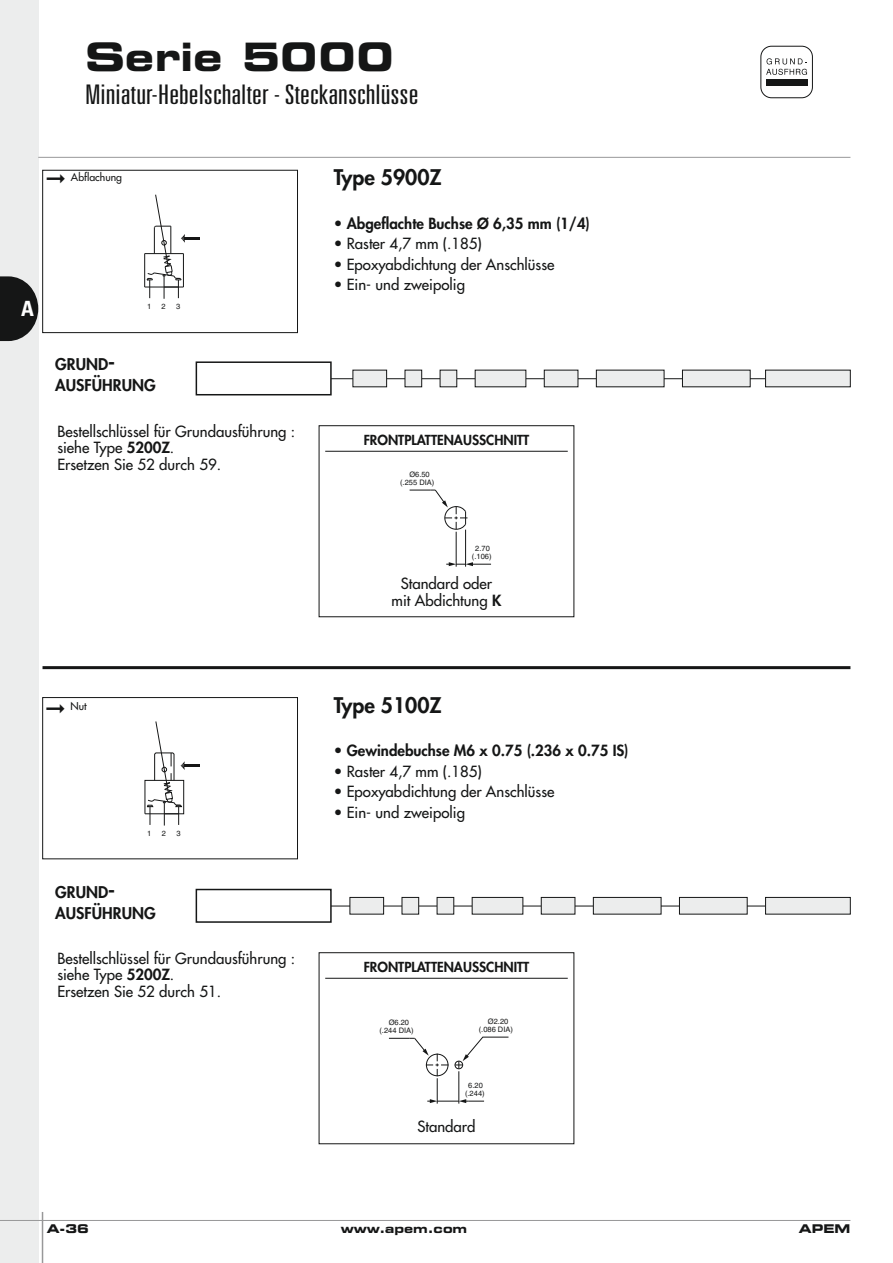
<style>
.page{position:relative;width:893px;height:1263px;background:#fff}
.page>*{position:absolute;margin:0;border:0;box-sizing:border-box;transform-origin:0 0}
.t1{font:700 expanded 39px "Square 721 BT";color:#151616}
.t2{font:300 ultra-condensed 27px "Univers";color:#151616;scale:1.3 1}
.t3{font:800 21px "Futura";color:#151616}
.t4{font:700 condensed 21px "Univers";color:#fff}
.t5{font:800 15.75px/21px "Futura";color:#151616}
.t6{font:15px/16.5px "Futura";color:#151616}
.t7{font:800 15px "Futura";color:#151616}
.t8{font:800 13.5px "Futura";color:#151616}
.t9{font:700 expanded 12px "Square 721 BT";color:#151616}
.t10{font:10.5px "Futura";color:#151616}
.t11{font:7.5px "Helvetica";color:#151616}
.s1{font-weight:400}
.s2{font-size:21px}
.s3{font-weight:800}
</style>
<div class="page">
<div style="left:0;top:0;width:38px;height:1263px;background:#eceded"></div>
<hr style="left:0;top:1220px;width:850px;height:1px;background:#989899">
<hr style="left:42px;top:1212px;width:1px;height:51px;background:#989899">
<hr style="left:38px;top:157px;width:812px;height:1px;background:#989899">
<svg style="left:0;top:276px;width:38px;height:65px"></svg>
<svg style="left:319px;top:425px;width:255px;height:192px"></svg>
<svg style="left:319px;top:952px;width:255px;height:192px"></svg>
<hr style="left:43px;top:666px;width:807px;height:3px;background:#151616">
<hr style="left:287px;top:378px;width:551px;height:1px;background:#151616">
<div style="left:196px;top:362px;width:135px;height:33px;background:#fff"></div>
<div style="left:196px;top:361px;width:136px;height:34px;border:2px solid #151616"></div>
<div style="left:353px;top:370px;width:34px;height:17px;background:#eceded"></div>
<div style="left:405px;top:370px;width:17px;height:17px;background:#eceded"></div>
<div style="left:405px;top:370px;width:17px;height:17px;border:1px solid #151616"></div>
<div style="left:440px;top:370px;width:17px;height:17px;background:#eceded"></div>
<div style="left:682px;top:370px;width:68px;height:17px;background:#eceded"></div>
<div style="left:766px;top:370px;width:84px;height:17px;background:#eceded"></div>
<div style="left:475px;top:370px;width:51px;height:17px;background:#eceded"></div>
<div style="left:544px;top:370px;width:34px;height:17px;background:#eceded"></div>
<div style="left:596px;top:370px;width:68px;height:17px;background:#eceded"></div>
<hr style="left:287px;top:906px;width:551px;height:1px;background:#151616">
<div style="left:196px;top:889px;width:135px;height:33px;background:#fff"></div>
<div style="left:196px;top:889px;width:136px;height:34px;border:2px solid #151616"></div>
<div style="left:350px;top:897px;width:34px;height:17px;background:#eceded"></div>
<div style="left:350px;top:897px;width:34px;height:17px;border:1px solid #151616"></div>
<div style="left:402px;top:897px;width:17px;height:17px;background:#eceded"></div>
<div style="left:402px;top:897px;width:17px;height:17px;border:1px solid #151616"></div>
<div style="left:437px;top:897px;width:17px;height:17px;background:#eceded"></div>
<div style="left:437px;top:897px;width:17px;height:17px;border:1px solid #151616"></div>
<div style="left:679px;top:897px;width:68px;height:17px;background:#eceded"></div>
<div style="left:679px;top:897px;width:68px;height:17px;border:1px solid #151616"></div>
<div style="left:766px;top:897px;width:84px;height:17px;background:#eceded"></div>
<div style="left:765px;top:897px;width:85px;height:17px;border:1px solid #151616"></div>
<div style="left:472px;top:897px;width:51px;height:17px;background:#eceded"></div>
<div style="left:472px;top:897px;width:51px;height:17px;border:1px solid #151616"></div>
<div style="left:541px;top:897px;width:34px;height:17px;background:#eceded"></div>
<div style="left:541px;top:897px;width:34px;height:17px;border:1px solid #151616"></div>
<div style="left:593px;top:897px;width:68px;height:17px;background:#eceded"></div>
<div style="left:593px;top:897px;width:68px;height:17px;border:1px solid #151616"></div>
<hr style="left:465px;top:530px;width:1px;height:37px;background:#151616">
<hr style="left:456px;top:532px;width:1px;height:35px;background:#151616">
<svg style="left:446px;top:562px;width:45px;height:4px"></svg>
<svg style="left:410px;top:489px;width:57px;height:41px"></svg>
<svg style="left:389px;top:1036px;width:120px;height:67px"></svg>
<div style="left:766px;top:79px;width:41px;height:7px;background:#151616"></div>
<div style="left:761px;top:46px;width:51px;height:52px;border:1px solid #151616;border-radius:11px"></div>
<svg style="left:766px;top:58px;width:41px;height:17px"></svg>
<hr style="left:144px;top:254px;width:1px;height:33px;background:#151616">
<svg style="left:145px;top:194px;width:55px;height:105px"></svg>
<div style="left:43px;top:170px;width:255px;height:163px;border:1px solid #151616"></div>
<svg style="left:144px;top:721px;width:41px;height:104px"></svg>
<hr style="left:184px;top:764px;width:16px;height:3px;background:#151616">
<div style="left:43px;top:697px;width:255px;height:162px;border:1px solid #151616"></div>
<h1 class="t1" style="left:85px;top:43px;width:311px">Serie 5000</h1>
<h2 class="t2" style="left:85px;top:84px;width:258px">Miniatur-Hebelschalter - Steckanschlüsse</h2>
<p class="t10" style="left:46px;top:172px;width:77px">➞ Abflachung</p>
<h3 class="t4" style="left:21px;top:301px;width:14px">A</h3>
<p class="t11" style="left:147px;top:303px;width:6px">1</p>
<p class="t11" style="left:162px;top:303px;width:6px">2</p>
<p class="t11" style="left:176px;top:303px;width:6px">3</p>
<h3 class="t3" style="left:334px;top:167px;width:109px">Type 5900Z</h3>
<p class="t7" style="left:334px;top:216px;width:257px"><span class="s1">•</span> Abgeflachte Buchse Ø 6,35 mm (1/4)</p>
<p class="t6" style="left:334px;top:236px;width:150px">• Raster 4,7 mm (.185)</p>
<p class="t6" style="left:334px;top:257px;width:222px">• Epoxyabdichtung der Anschlüsse</p>
<p class="t6" style="left:334px;top:277px;width:133px">• Ein- und zweipolig</p>
<p class="t5" style="left:55px;top:355px;width:102px">GRUND<span class="s2">-<br></span>AUSFÜHRUNG</p>
<p class="t6" style="left:57px;top:424px;width:239px">Bestellschlüssel für Grundausführung : siehe Type <span class="s3">5200Z</span>.<br>Ersetzen Sie 52 durch 59.</p>
<p class="t8" style="left:364px;top:433px;width:167px">FRONTPLATTENAUSSCHNITT</p>
<p class="t11" style="left:409px;top:472px;width:22px">Ø6.50</p>
<p class="t11" style="left:400px;top:479px;width:36px">(.255 DIA)</p>
<p class="t11" style="left:475px;top:546px;width:16px">2.70</p>
<p class="t11" style="left:472px;top:553px;width:21px">(.106)</p>
<p class="t6" style="left:392px;top:576px;width:111px;text-align:center">Standard oder mit Abdichtung <span class="s3">K</span></p>
<p class="t10" style="left:46px;top:701px;width:42px">➞ Nut</p>
<p class="t11" style="left:147px;top:830px;width:6px">1</p>
<p class="t11" style="left:162px;top:830px;width:6px">2</p>
<p class="t11" style="left:176px;top:830px;width:6px">3</p>
<p class="t5" style="left:55px;top:882px;width:102px">GRUND<span class="s2">-<br></span>AUSFÜHRUNG</p>
<h3 class="t3" style="left:334px;top:695px;width:109px">Type 5100Z</h3>
<p class="t7" style="left:334px;top:743px;width:296px"><span class="s1">•</span> Gewindebuchse M6 x 0.75 (.236 x 0.75 IS)</p>
<p class="t6" style="left:334px;top:764px;width:150px">• Raster 4,7 mm (.185)</p>
<p class="t6" style="left:334px;top:784px;width:222px">• Epoxyabdichtung der Anschlüsse</p>
<p class="t6" style="left:334px;top:805px;width:133px">• Ein- und zweipolig</p>
<p class="t6" style="left:57px;top:951px;width:239px">Bestellschlüssel für Grundausführung : siehe Type <span class="s3">5200Z</span>.<br>Ersetzen Sie 52 durch 51.</p>
<p class="t8" style="left:364px;top:960px;width:167px">FRONTPLATTENAUSSCHNITT</p>
<p class="t11" style="left:389px;top:1020px;width:22px">Ø6.20</p>
<p class="t11" style="left:379px;top:1027px;width:36px">(.244 DIA)</p>
<p class="t11" style="left:488px;top:1019px;width:22px">Ø2.20</p>
<p class="t11" style="left:479px;top:1026px;width:36px">(.086 DIA)</p>
<p class="t11" style="left:468px;top:1083px;width:16px">6.20</p>
<p class="t11" style="left:465px;top:1090px;width:21px">(.244)</p>
<p class="t6" style="left:417px;top:1119px;width:60px">Standard</p>
<p class="t9" style="left:47px;top:1225px;width:44px">A-36</p>
<p class="t9" style="left:341px;top:1225px;width:128px">www.apem.com</p>
<p class="t9" style="left:799px;top:1225px;width:53px">APEM</p>
</div>
